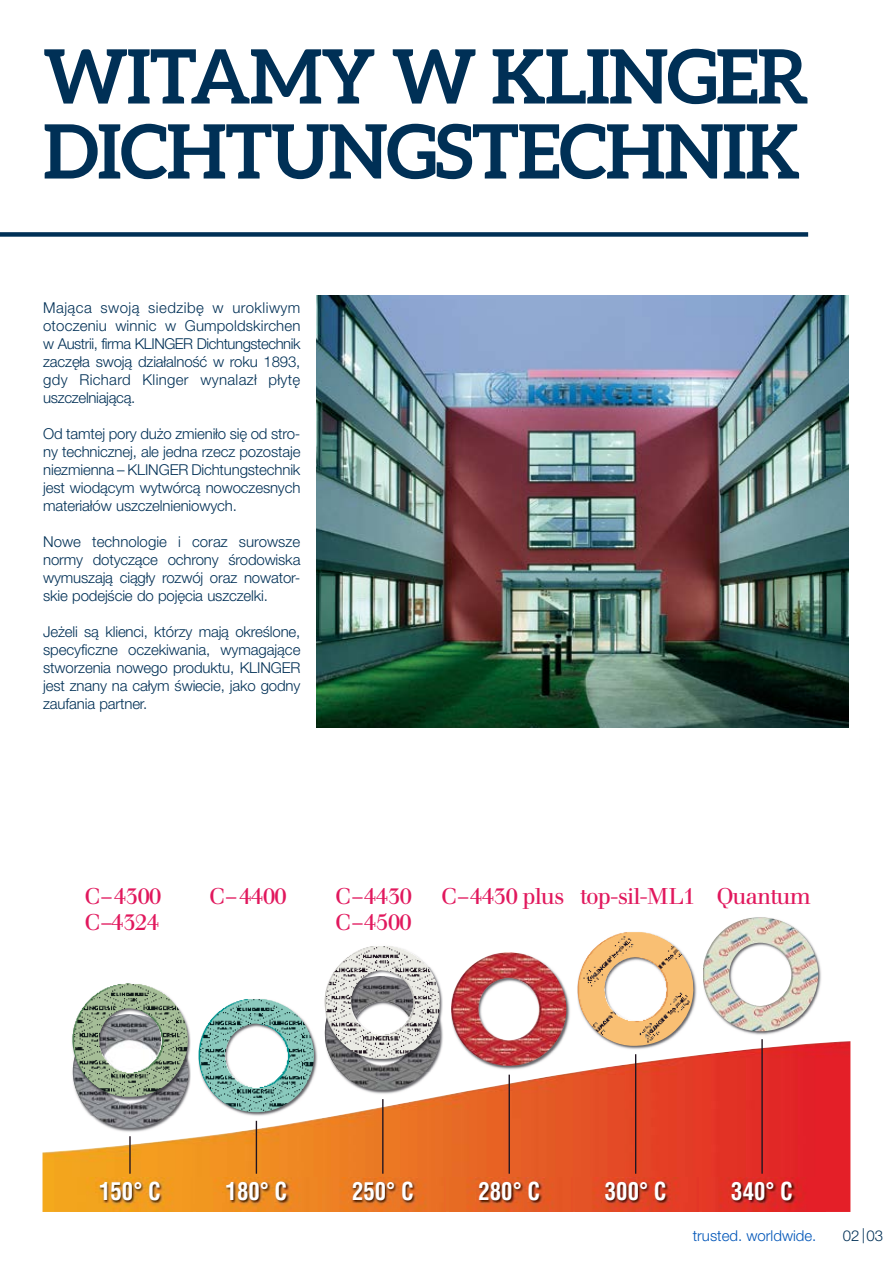
<style>
.page{position:relative;width:893px;height:1263px;background:#fff}
.page>*{position:absolute;margin:0;border:0;box-sizing:border-box;transform-origin:0 0}
.t1{font:700 75px/75px "Aleo";letter-spacing:-.02em;color:#003056}
.t2{font:700 condensed 24px "Helvetica";color:#fff;scale:.95 1}
.t3{font:22.65px "Walbaum Book Pl";letter-spacing:-.04em;color:#e1185d}
.t4{font:22.65px/26.2px "Walbaum Book Pl";letter-spacing:-.02em;color:#e1185d}
.t5{font:300 15px/18px "Helvetica Neue LT Pro";letter-spacing:-.01em;color:#003056;text-align:justify}
.t6{font:300 15px "Helvetica Neue LT Pro";color:#0055b8}
</style>
<div class="page">
<img style="left:316px;top:295px;width:533px;height:432px">
<img style="left:741px;top:958px;width:80px;height:77px">
<img style="left:703px;top:917px;width:115px;height:114px">
<img style="left:72px;top:983px;width:116px;height:58px">
<img style="left:200px;top:999px;width:114px;height:42px">
<img style="left:440px;top:986px;width:3px;height:55px">
<img style="left:324px;top:946px;width:116px;height:95px">
<img style="left:566px;top:991px;width:4px;height:40px">
<img style="left:451px;top:952px;width:115px;height:89px">
<img style="left:693px;top:971px;width:4px;height:39px">
<img style="left:577px;top:932px;width:116px;height:109px">
<img style="left:43px;top:1041px;width:807px;height:171px">
<img style="left:70px;top:1177px;width:123px;height:35px">
<img style="left:196px;top:1177px;width:123px;height:35px">
<img style="left:323px;top:1177px;width:123px;height:35px">
<img style="left:449px;top:1177px;width:123px;height:35px">
<img style="left:576px;top:1177px;width:123px;height:35px">
<img style="left:702px;top:1177px;width:123px;height:35px">
<hr style="left:129px;top:1136px;width:2px;height:38px;background:#201521">
<hr style="left:256px;top:1121px;width:1px;height:53px;background:#201521">
<hr style="left:382px;top:1099px;width:1px;height:75px;background:#201521">
<hr style="left:509px;top:1075px;width:1px;height:99px;background:#201521">
<hr style="left:635px;top:1054px;width:1px;height:120px;background:#201521">
<hr style="left:761px;top:1039px;width:2px;height:135px;background:#201521">
<div style="left:0;top:232px;width:808px;height:5px;background:#003056"></div>
<h1 class="t1" style="left:43px;top:38px;width:767px">WITAMY W KLINGER<br>DICHTUNGSTECHNIK</h1>
<p class="t5" style="left:43px;top:298px;width:259px">Mająca swoją siedzibę w urokliwym otoczeniu winnic w Gumpoldskirchen w Austrii, firma KLINGER Dichtungstechnik zaczęła swoją działalność w roku 1893, gdy Richard Klinger wynalazł płytę uszczelniającą.</p>
<p class="t5" style="left:43px;top:424px;width:259px">Od tamtej pory dużo zmieniło się od stro&shy;ny technicznej, ale jedna rzecz pozostaje niezmienna – KLINGER Dichtungstechnik jest wiodącym wytwórcą nowoczesnych materiałów uszczelnieniowych.</p>
<p class="t5" style="left:43px;top:532px;width:259px">Nowe technologie i coraz surowsze normy dotyczące ochrony środowiska wymuszają ciągły rozwój oraz nowator&shy;skie podejście do pojęcia uszczelki.</p>
<p class="t5" style="left:43px;top:622px;width:259px">Jeżeli są klienci, którzy mają określone, specyficzne oczekiwania, wymagające stworzenia nowego produktu, KLINGER jest znany na całym świecie, jako godny zaufania partner.</p>
<h3 class="t4" style="left:84px;top:883px;width:79px">C–4300<br>C–4324</h3>
<h3 class="t3" style="left:209px;top:883px;width:79px">C–4400</h3>
<h3 class="t3" style="left:335px;top:883px;width:78px">C–4430</h3>
<h3 class="t3" style="left:441px;top:883px;width:371px">C–4430 plus top-sil-ML1 Quantum</h3>
<h3 class="t3" style="left:335px;top:909px;width:78px">C–4500</h3>
<h2 class="t2" style="left:99px;top:1176px;width:66px">150° C</h2>
<h2 class="t2" style="left:226px;top:1176px;width:66px">180° C</h2>
<h2 class="t2" style="left:352px;top:1176px;width:66px">250° C</h2>
<h2 class="t2" style="left:478px;top:1176px;width:66px">280° C</h2>
<h2 class="t2" style="left:605px;top:1176px;width:66px">300° C</h2>
<h2 class="t2" style="left:731px;top:1176px;width:66px">340° C</h2>
<p class="t6" style="left:693px;top:1226px;width:125px">trusted. worldwide.</p>
<p class="t5" style="left:843px;top:1226px;width:42px">02|03</p>
</div>
